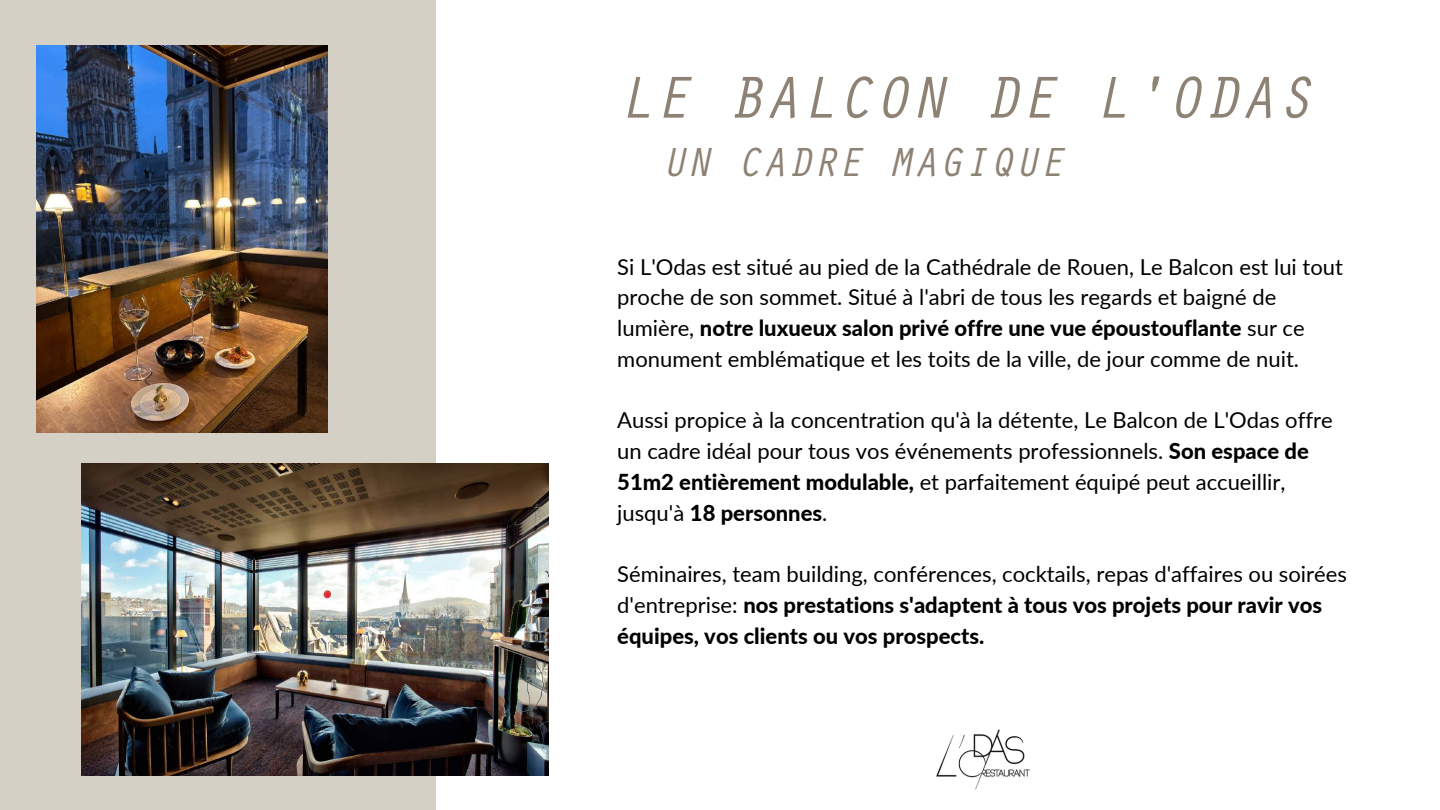
<style>
.page{position:relative;width:1440px;height:810px;background:#fff}
.page>*{position:absolute;margin:0;border:0;box-sizing:border-box;transform-origin:0 0}
.t1{font:italic 61px "Orator Std";color:#8e8275}
.t2{font:italic 42px "Orator Std";color:#8e8275}
.t3{font:22px/30.8px "Lato";color:#000}
.t4{font:800 22px/30.8px "Lato";color:#000}
.s1{font-weight:800}
.s2{font-weight:400}
</style>
<div class="page">
<div style="left:0;top:0;width:436px;height:810px;background:#d5d0c5"></div>
<img style="left:81px;top:463px;width:468px;height:312px">
<img style="left:936px;top:729px;width:94px;height:61px">
<img style="left:36px;top:45px;width:291px;height:388px">
<h1 class="t1" style="left:617px;top:77px;width:697px">LE BALCON DE L'ODAS</h1>
<h2 class="t2" style="left:661px;top:148px;width:405px">UN CADRE MAGIQUE</h2>
<p class="t3" style="left:617px;top:251px;width:727px">Si L'Odas est situé au pied de la Cathédrale de Rouen, Le Balcon est lui tout proche de son sommet. Situé à l'abri de tous les regards et baigné de lumière, <span class="s1">notre luxueux salon privé offre une vue époustouflante</span> sur ce monument emblématique et les toits de la ville, de jour comme de nuit.</p>
<p class="t3" style="left:617px;top:404px;width:717px">Aussi propice à la concentration qu'à la détente, Le Balcon de L'Odas offre un cadre idéal pour tous vos événements professionnels. <span class="s1">Son espace de 51m2 entièrement modulable,</span> et parfaitement équipé peut accueillir, jusqu'à <span class="s1">18 personnes</span>.</p>
<p class="t4" style="left:617px;top:558px;width:731px"><span class="s2">Séminaires, team building, conférences, cocktails, repas d'affaires ou soirées d'entreprise:</span> nos prestations s'adaptent à tous vos projets pour ravir vos équipes, vos clients ou vos prospects.</p>
</div>
